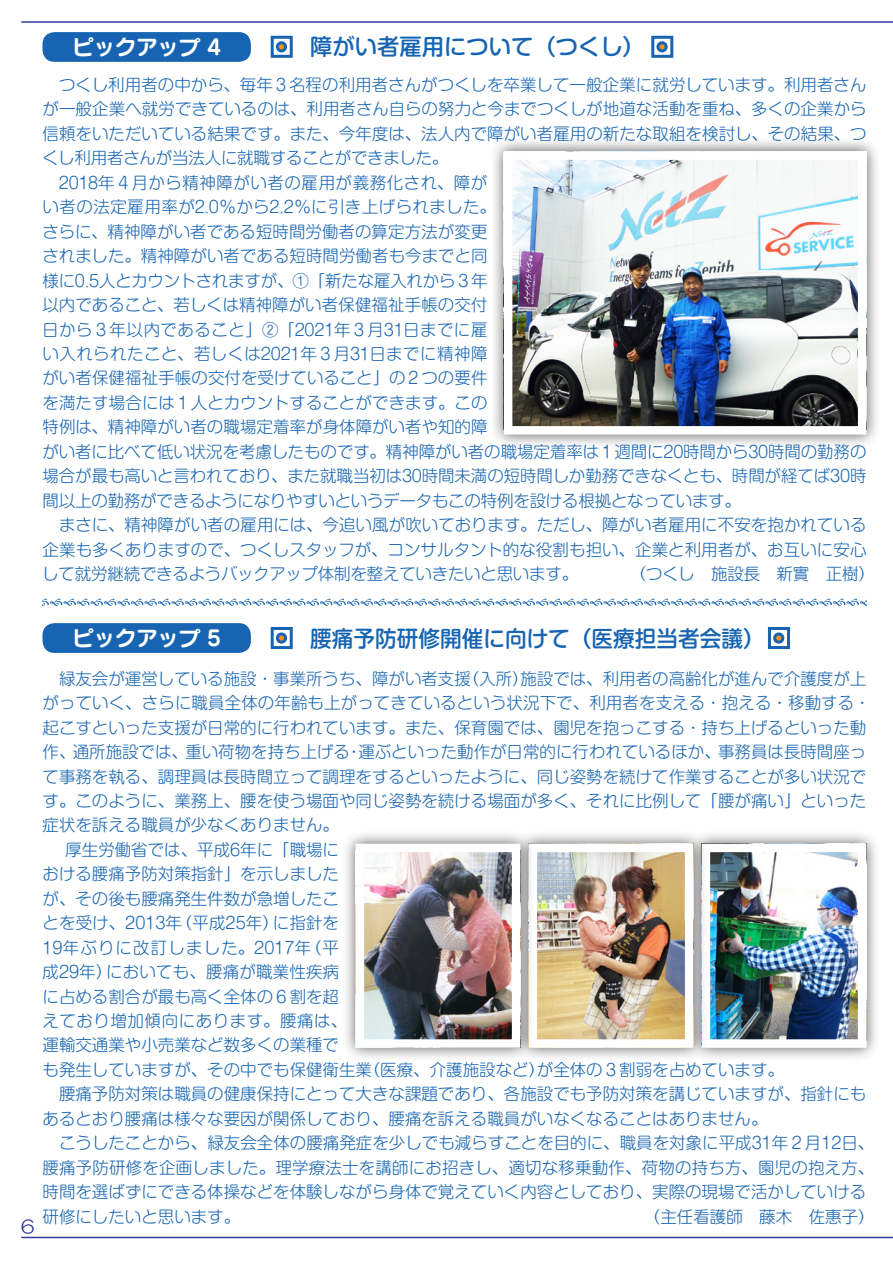
<style>
.page{position:relative;width:893px;height:1263px;background:#fff}
.page>*{position:absolute;margin:0;border:0;box-sizing:border-box;transform-origin:0 0}
.小見出し{font:500 22.35px "Shin M Go Pro";color:#1765b2}
.t1{font:21.3px "Seurat Pro B";color:#fff}
.t2{font:18px "HG Maru Gothic MPRO";color:#303c98}
.本文{font:300 16.5px/24.5px "Shin M Go Pro";color:#1765b2}
</style>
<div class="page">
<hr style="left:21px;top:1237px;width:872px;height:1px;background:#303c98">
<hr style="left:21px;top:21px;width:872px;height:2px;background:#303c98">
<div style="left:43px;top:32px;width:208px;height:30px;background:#1765b2;border-radius:12px"></div>
<div style="left:43px;top:623px;width:208px;height:30px;background:#1765b2;border-radius:12px"></div>
<svg style="left:43px;top:599px;width:823px;height:7px"></svg>
<svg style="left:275px;top:42px;width:12px;height:11px"></svg>
<div style="left:271px;top:36px;width:22px;height:22px;border:3px solid #1765b2"></div>
<div style="left:277px;top:43px;width:9px;height:8px;background:#f7931d;border-radius:50%"></div>
<div style="left:276px;top:41px;width:11px;height:11px;border:3px solid #1765b2;border-radius:50%"></div>
<div style="left:271px;top:627px;width:22px;height:22px;border:3px solid #1765b2"></div>
<div style="left:277px;top:634px;width:9px;height:8px;background:#f7931d;border-radius:50%"></div>
<div style="left:276px;top:632px;width:11px;height:12px;border:3px solid #1765b2;border-radius:50%"></div>
<div style="left:651px;top:36px;width:22px;height:22px;border:3px solid #1765b2"></div>
<div style="left:658px;top:43px;width:8px;height:8px;background:#f7931d;border-radius:50%"></div>
<div style="left:656px;top:41px;width:12px;height:11px;border:3px solid #1765b2;border-radius:50%"></div>
<div style="left:768px;top:627px;width:22px;height:22px;border:3px solid #1765b2"></div>
<div style="left:775px;top:634px;width:8px;height:8px;background:#f7931d;border-radius:50%"></div>
<div style="left:773px;top:632px;width:11px;height:12px;border:3px solid #1765b2;border-radius:50%"></div>
<div style="left:490px;top:137px;width:390px;height:312px;background:#231f20;opacity:.75"></div>
<img style="left:514px;top:161px;width:342px;height:264px">
<div style="left:504px;top:151px;width:362px;height:284px;border:9px solid #fff"></div>
<div style="left:687px;top:829px;width:194px;height:233px;background:#231f20;opacity:.75"></div>
<img style="left:712px;top:854px;width:144px;height:184px">
<div style="left:702px;top:844px;width:164px;height:204px;border:9px solid #fff"></div>
<div style="left:514px;top:829px;width:194px;height:233px;background:#231f20;opacity:.75"></div>
<img style="left:539px;top:854px;width:144px;height:184px">
<div style="left:529px;top:844px;width:164px;height:204px;border:9px solid #fff"></div>
<div style="left:341px;top:829px;width:194px;height:233px;background:#231f20;opacity:.75"></div>
<img style="left:366px;top:854px;width:144px;height:184px">
<div style="left:356px;top:844px;width:164px;height:204px;border:9px solid #fff"></div>
<p class="t1" style="left:73px;top:32px;width:150px">ピックアップ 4</p>
<p class="小見出し" style="left:310px;top:29px;width:336px">障がい者雇用について（つくし）</p>
<p class="本文" style="left:42px;top:71px;width:826px;text-align:justify">　つくし利用者の中から、毎年３名程の利用者さんがつくしを卒業して一般企業に就労しています。利用者さんが一般企業へ就労できているのは、利用者さん自らの努力と今までつくしが地道な活動を重ね、多くの企業から信頼をいただいている結果です。また、今年度は、法人内で障がい者雇用の新たな取組を検討し、その結果、つくし利用者さんが当法人に就職することができました。</p>
<p class="本文" style="left:42px;top:168px;width:826px">　2018年４月から精神障がい者の雇用が義務化され、障が<br>い者の法定雇用率が2.0％から2.2％に引き上げられました。<br>さらに、精神障がい者である短時間労働者の算定方法が変更<br>されました。精神障がい者である短時間労働者も今までと同<br>様に0.5人とカウントされますが、①「新たな雇入れから３年<br>以内であること、若しくは精神障がい者保健福祉手帳の交付<br>日から３年以内であること」②「2021年３月31日までに雇<br>い入れられたこと、若しくは2021年３月31日までに精神障<br>がい者保健福祉手帳の交付を受けていること」の２つの要件<br>を満たす場合には１人とカウントすることができます。この<br>特例は、精神障がい者の職場定着率が身体障がい者や知的障<br>がい者に比べて低い状況を考慮したものです。精神障がい者の職場定着率は１週間に20時間から30時間の勤務の場合が最も高いと言われており、また就職当初は30時間未満の短時間しか勤務できなくとも、時間が経てば30時間以上の勤務ができるようになりやすいというデータもこの特例を設ける根拠となっています。</p>
<p class="本文" style="left:42px;top:511px;width:826px;text-align:justify">　まさに、精神障がい者の雇用には、今追い風が吹いております。ただし、障がい者雇用に不安を抱かれている企業も多くありますので、つくしスタッフが、コンサルタント的な役割も担い、企業と利用者が、お互いに安心して就労継続できるようバックアップ体制を整えていきたいと思います。</p>
<p class="本文" style="left:630px;top:560px;width:247px">（つくし　施設長　新實　正樹）</p>
<p class="t1" style="left:73px;top:623px;width:150px">ピックアップ 5</p>
<p class="小見出し" style="left:310px;top:620px;width:456px">腰痛予防研修開催に向けて（医療担当者会議）</p>
<p class="t2" style="left:21px;top:1217px;width:15px">6</p>
<p class="本文" style="left:43px;top:664px;width:830px">　緑友会が運営している施設・事業所うち、障がい者支援（入所）施設では、利用者の高齢化が進んで介護度が上がっていく、さらに職員全体の年齢も上がってきているという状況下で、利用者を支える・抱える・移動する・起こすといった支援が日常的に行われています。また、保育園では、園児を抱っこする・持ち上げるといった動作、通所施設では、重い荷物を持ち上げる・運ぶといった動作が日常的に行われているほか、事務員は長時間座って事務を執る、調理員は長時間立って調理をするといったように、同じ姿勢を続けて作業することが多い状況です。このように、業務上、腰を使う場面や同じ姿勢を続ける場面が多く、それに比例して「腰が痛い」といった症状を訴える職員が少なくありません。</p>
<p class="本文" style="left:43px;top:835px;width:743px;text-indent:23px">厚生労働省では、平成6年に「職場に<br>おける腰痛予防対策指針」を示しました<br>が、その後も腰痛発生件数が急増したこ<br>とを受け、2013年（平成25年）に指針を<br>19年ぶりに改訂しました。2017年（平<br>成29年）においても、腰痛が職業性疾病<br>に占める割合が最も高く全体の６割を超<br>えており増加傾向にあります。腰痛は、<br>運輸交通業や小売業など数多くの業種で<br>も発生していますが、その中でも保健衛生業（医療、介護施設など）が全体の３割弱を占めています。</p>
<p class="本文" style="left:43px;top:1080px;width:825px">　腰痛予防対策は職員の健康保持にとって大きな課題であり、各施設でも予防対策を講じていますが、指針にもあるとおり腰痛は様々な要因が関係しており、腰痛を訴える職員がいなくなることはありません。</p>
<p class="本文" style="left:43px;top:1129px;width:833px">　こうしたことから、緑友会全体の腰痛発症を少しでも減らすことを目的に、職員を対象に平成31年２月12日、腰痛予防研修を企画しました。理学療法士を講師にお招きし、適切な移乗動作、荷物の持ち方、園児の抱え方、時間を選ばずにできる体操などを体験しながら身体で覚えていく内容としており、実際の現場で活かしていける研修にしたいと思います。</p>
<p class="本文" style="left:644px;top:1202px;width:232px">（主任看護師　藤木　佐惠子）</p>
</div>
